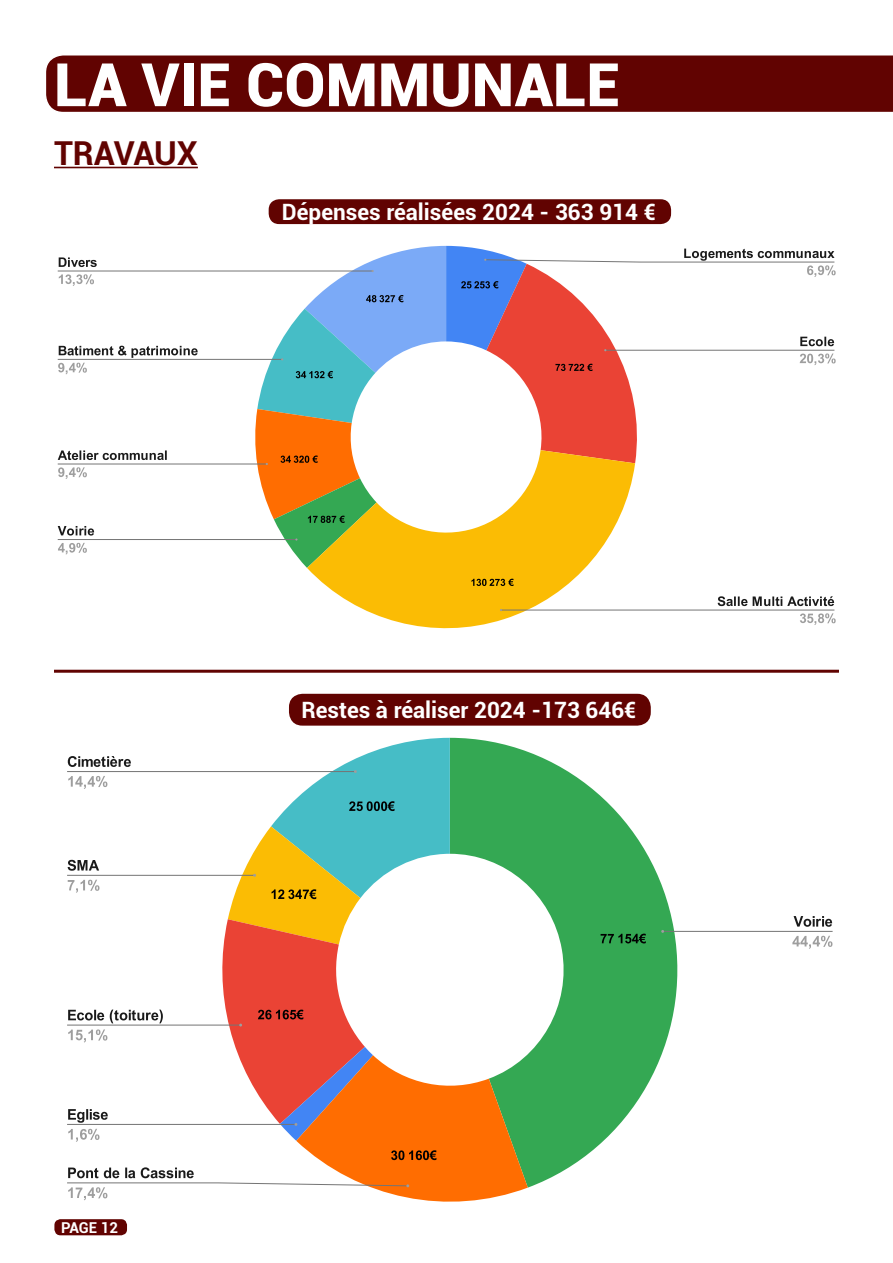
<style>
.page{position:relative;width:893px;height:1263px;background:#fff}
.page>*{position:absolute;margin:0;border:0;box-sizing:border-box;transform-origin:0 0}
.t1{font:900 60px "Roboto";color:#fff}
.t2{font:700 33px "Roboto";letter-spacing:-.005em;color:#610301}
.t3{font:700 22.5px "Roboto";color:#fff}
.t4{font:700 15px "Roboto";letter-spacing:-.005em;color:#fff}
</style>
<div class="page">
<div style="left:46px;top:55px;width:847px;height:57px;background:#610301"></div>
<hr style="left:54px;top:167px;width:144px;height:1px;background:#610301">
<div style="left:289px;top:694px;width:362px;height:32px;background:#610301;border-radius:14px"></div>
<hr style="left:54px;top:670px;width:785px;height:3px;background:#610301">
<div style="left:269px;top:199px;width:402px;height:25px;background:#610301;border-radius:11px"></div>
<svg style="left:528px;top:752px;width:165px;height:435px;fill:#34a853"></svg>
<svg style="left:601px;top:934px;width:45px;height:9px"></svg>
<svg style="left:67px;top:738px;width:461px;height:464px"></svg>
<svg style="left:794px;top:916px;width:38px;height:11px"></svg>
<svg style="left:792px;top:936px;width:40px;height:13px"></svg>
<hr style="left:663px;top:931px;width:170px;height:1px;background:#757575">
<svg style="left:307px;top:568px;width:328px;height:61px;fill:#fbbc04"></svg>
<svg style="left:471px;top:579px;width:43px;height:7px"></svg>
<svg style="left:59px;top:257px;width:38px;height:10px"></svg>
<svg style="left:59px;top:274px;width:35px;height:12px"></svg>
<hr style="left:58px;top:271px;width:315px;height:1px;background:#757575">
<svg style="left:58px;top:346px;width:140px;height:28px"></svg>
<hr style="left:58px;top:359px;width:224px;height:1px;background:#757575">
<svg style="left:58px;top:450px;width:109px;height:10px"></svg>
<svg style="left:58px;top:467px;width:29px;height:12px"></svg>
<hr style="left:58px;top:464px;width:209px;height:1px;background:#757575">
<svg style="left:58px;top:526px;width:36px;height:10px"></svg>
<svg style="left:58px;top:543px;width:29px;height:11px"></svg>
<hr style="left:58px;top:539px;width:238px;height:1px;background:#757575">
<svg style="left:252px;top:246px;width:584px;height:322px"></svg>
<svg style="left:718px;top:596px;width:116px;height:10px"></svg>
<svg style="left:800px;top:613px;width:36px;height:12px"></svg>
<hr style="left:501px;top:610px;width:333px;height:1px;background:#757575">
<div style="left:54px;top:1219px;width:73px;height:16px;background:#610301;border-radius:6px"></div>
<h1 class="t1" style="left:54px;top:42px;width:567px">LA VIE COMMUNALE</h1>
<h2 class="t2" style="left:54px;top:130px;width:145px">TRAVAUX</h2>
<p class="t3" style="left:282px;top:196px;width:375px">Dépenses réalisées 2024 - 363 914 €</p>
<p class="t3" style="left:301px;top:694px;width:337px">Restes à réaliser 2024 -173 646€</p>
<p class="t4" style="left:61px;top:1217px;width:59px">PAGE 12</p>
</div>
